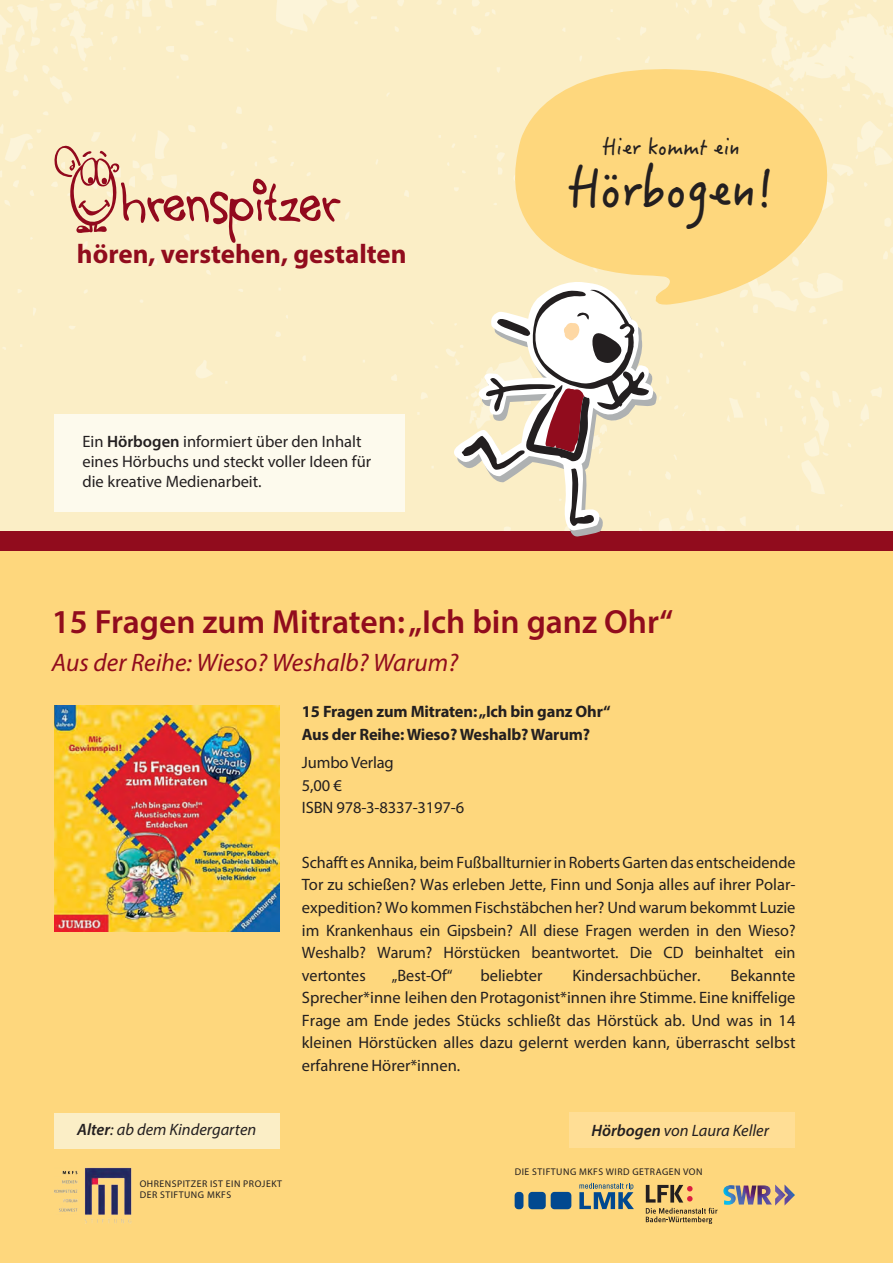
<style>
.page{position:relative;width:893px;height:1263px;background:#fff}
.page>*{position:absolute;margin:0;border:0;box-sizing:border-box;transform-origin:0 0}
.t1{font:49.5px "Hanzi Pen SC W5";color:#231f20}
.t2{font:600 33.6px "Myriad Pro";color:#910c1d}
.t3{font:700 27px "Myriad Pro";color:#910c1d}
.t4{font:italic 25.35px "Myriad Pro";color:#910c1d}
.t5{font:21px "Hanzi Pen SC W5";color:#231f20}
.t6{font:16.5px/22.5px "Myriad Pro";color:#231f20}
.t7{font:700 16.5px/22.5px "Myriad Pro";letter-spacing:-.01em;color:#231f20}
.t8{font:italic 16.5px "Myriad Pro";color:#231f20}
.t9{font:9.75px/11.7px "Myriad Pro";letter-spacing:.05em;color:#231f20}
.s1{font-weight:600}
</style>
<div class="page">
<div style="left:0;top:0;width:893px;height:531px;background:#fbeec6"></div>
<svg style="left:488px;top:62px;width:359px;height:247px;background:#fdde95"></svg>
<div style="left:54px;top:415px;width:351px;height:97px;background:#fdfaed"></div>
<svg style="left:54px;top:144px;width:286px;height:99px;background:#eccdae"></svg>
<div style="left:0;top:540px;width:893px;height:723px;background:#fed77d"></div>
<div style="left:0;top:531px;width:893px;height:20px;background:#910c1d"></div>
<svg style="left:571px;top:282px;width:87px;height:255px"></svg>
<svg style="left:449px;top:276px;width:206px;height:256px;background:#f6e8c5"></svg>
<svg style="left:462px;top:289px;width:187px;height:237px"></svg>
<img style="left:723px;top:1184px;width:72px;height:21px">
<svg style="left:646px;top:1208px;width:71px;height:16px"></svg>
<svg style="left:646px;top:1185px;width:47px;height:17px"></svg>
<div style="left:528px;top:1192px;width:18px;height:17px;background:#014990;border-radius:4px"></div>
<div style="left:551px;top:1192px;width:20px;height:17px;background:#014990;border-radius:4px"></div>
<div style="left:515px;top:1192px;width:8px;height:17px;background:#014990;border-radius:4px"></div>
<svg style="left:579px;top:1183px;width:55px;height:26px"></svg>
<img style="left:54px;top:1167px;width:78px;height:57px">
<div style="left:54px;top:1113px;width:226px;height:35px;background:#fbeec6"></div>
<div style="left:570px;top:1113px;width:225px;height:35px;background:#ffde95"></div>
<img style="left:54px;top:705px;width:226px;height:226px">
<h3 class="t3" style="left:77px;top:236px;width:331px">hören, verstehen, gestalten</h3>
<p class="t6" style="left:82px;top:431px;width:290px;line-height:19.8px">Ein <span class="s1">Hörbogen</span> informiert über den Inhalt eines Hörbuchs und steckt voller Ideen für die kreative Medienarbeit.</p>
<p class="t5" style="left:603px;top:135px;width:139px">Hier kommt ein</p>
<h1 class="t1" style="left:568px;top:159px;width:208px">Hörbogen!</h1>
<h2 class="t2" style="left:52px;top:601px;width:623px">15 Fragen zum Mitraten: „Ich bin ganz Ohr“</h2>
<h3 class="t4" style="left:52px;top:646px;width:408px">Aus der Reihe: Wieso? Weshalb? Warum?</h3>
<p class="t7" style="left:302px;top:700px;width:310px">15 Fragen zum Mitraten: „Ich bin ganz Ohr“<br>Aus der Reihe: Wieso? Weshalb? Warum?</p>
<p class="t6" style="left:302px;top:751px;width:164px">Jumbo Verlag<br>5,00 €<br>ISBN 978-3-8337-3197-6</p>
<p class="t6" style="left:302px;top:851px;width:495px;text-align:justify">Schafft es Annika, beim Fußballturnier in Roberts Garten das entscheidende Tor zu schießen? Was erleben Jette, Finn und Sonja alles auf ihrer Polar&shy;expedition? Wo kommen Fischstäbchen her? Und warum bekommt Luzie im Krankenhaus ein Gipsbein? All diese Fragen werden in den Wieso?<br>Weshalb? Warum? Hörstücken beantwortet. Die CD beinhaltet ein vertontes</p>
<p class="t6" style="left:392px;top:964px;width:62px">„Best-Of“</p>
<p class="t6" style="left:480px;top:964px;width:64px">beliebter</p>
<p class="t6" style="left:572px;top:964px;width:130px">Kindersachbücher.</p>
<p class="t6" style="left:302px;top:964px;width:495px;text-align:justify;text-indent:429px">Bekannte Sprecher*inne leihen den Protagonist*innen ihre Stimme. Eine kniffelige Frage am Ende jedes Stücks schließt das Hörstück ab. Und was in 14 kleinen Hörstücken alles dazu gelernt werden kann, überrascht selbst erfahrene Hörer*innen.</p>
<p class="t8" style="left:77px;top:1119px;width:181px"><span class="s1">Alter</span>: ab dem Kindergarten</p>
<p class="t8" style="left:591px;top:1120px;width:179px"><span class="s1">Hörbogen</span> von Laura Keller</p>
<p class="t9" style="left:140px;top:1177px;width:144px">OHRENSPITZER IST EIN PROJEKT<br>DER STIFTUNG MKFS</p>
<p class="t9" style="left:515px;top:1165px;width:189px">DIE STIFTUNG MKFS WIRD GETRAGEN VON</p>
</div>
